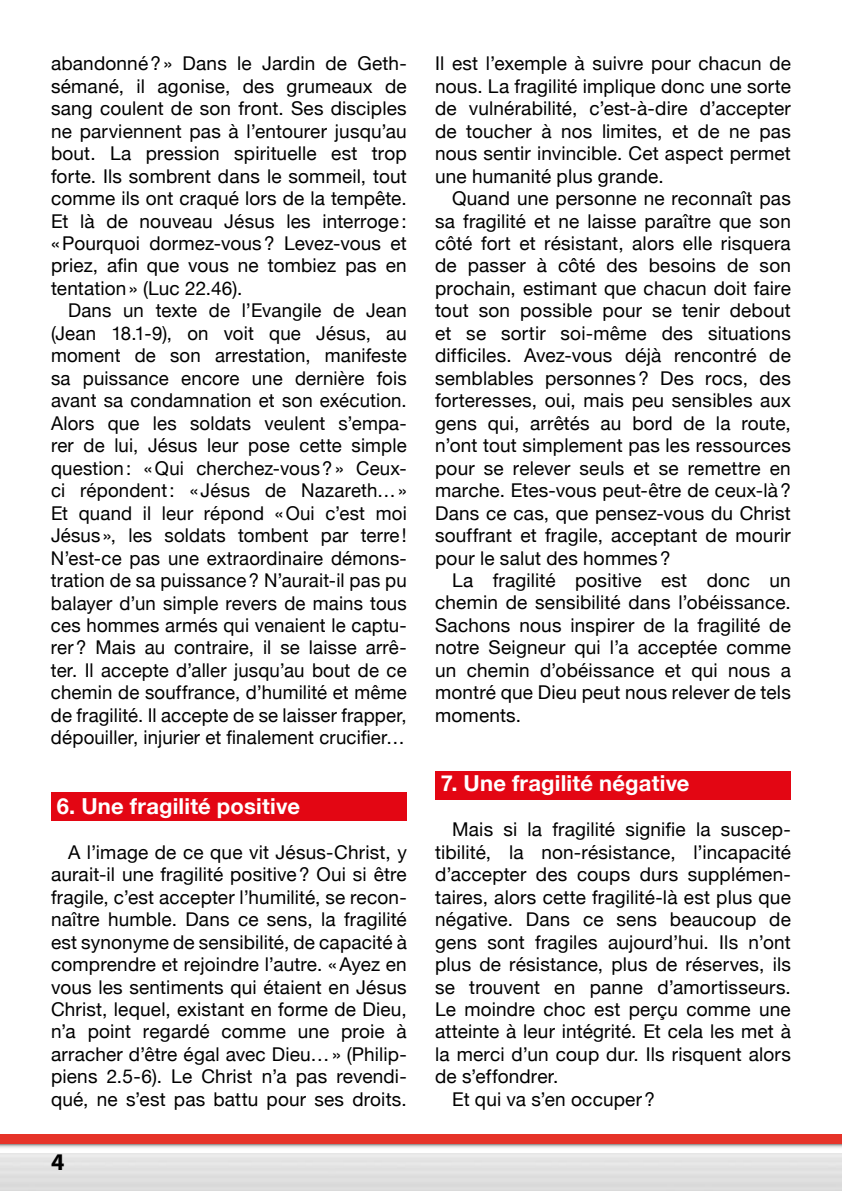
<style>
.page{position:relative;width:842px;height:1191px;background:#fff}
.page>*{position:absolute;margin:0;border:0;box-sizing:border-box;transform-origin:0 0}
.t1{font:700 24px "Myriad";color:#000}
.t2{font:700 22px "Helvetica Neue";letter-spacing:.01em;color:#fff}
.t3{font:19px/22.4px "Helvetica Neue";letter-spacing:.01em;color:#000;text-align:justify}
</style>
<div class="page">
<svg style="left:0;top:1143px;width:842px;height:5px;background:#ceaaa8"></svg>
<div style="left:0;top:1134px;width:842px;height:9px;background:#e63329"></div>
<div style="left:435px;top:771px;width:356px;height:28px;background:#e30613"></div>
<div style="left:51px;top:792px;width:356px;height:29px;background:#e30613"></div>
<p class="t3" style="left:51px;top:52px;width:357px">abandonné?» Dans le Jardin de Geth&shy;sémané, il agonise, des grumeaux de sang coulent de son front. Ses disciples ne parviennent pas à l’entourer jusqu’au bout. La pression spirituelle est trop forte. Ils sombrent dans le sommeil, tout comme ils ont craqué lors de la tempête.<br>Et là de nouveau Jésus les interroge: «Pourquoi dormez-vous? Levez-vous et priez, afin que vous ne tombiez pas en tentation» (Luc 22.46).</p>
<p class="t3" style="left:51px;top:299px;width:357px;text-indent:17px">Dans un texte de l’Evangile de Jean (Jean 18.1-9), on voit que Jésus, au moment de son arrestation, manifeste sa puissance encore une dernière fois avant sa condamnation et son exécution.<br>Alors que les soldats veulent s’empa&shy;rer de lui, Jésus leur pose cette simple question: «Qui cherchez-vous?» Ceux&shy;ci répondent: «Jésus de Nazareth…» Et quand il leur répond «Oui c’est moi Jésus», les soldats tombent par terre!<br>N’est-ce pas une extraordinaire démons&shy;tration de sa puissance? N’aurait-il pas pu balayer d’un simple revers de mains tous ces hommes armés qui venaient le captu&shy;rer? Mais au contraire, il se laisse arrê&shy;ter. Il accepte d’aller jusqu’au bout de ce chemin de souffrance, d’humilité et même de fragilité. Il accepte de se laisser frapper, dépouiller, injurier et finalement crucifier…</p>
<p class="t2" style="left:57px;top:792px;width:245px">6. Une fragilité positive</p>
<p class="t3" style="left:51px;top:840px;width:357px;text-indent:17px">A l’image de ce que vit Jésus-Christ, y aurait-il une fragilité positive? Oui si être fragile, c’est accepter l’humilité, se recon&shy;naître humble. Dans ce sens, la fragilité est synonyme de sensibilité, de capacité à comprendre et rejoindre l’autre. «Ayez en vous les sentiments qui étaient en Jésus Christ, lequel, existant en forme de Dieu, n’a point regardé comme une proie à arracher d’être égal avec Dieu…» (Philip&shy;piens 2.5-6). Le Christ n’a pas revendi&shy;qué, ne s’est pas battu pour ses droits.</p>
<p class="t1" style="left:51px;top:1149px;width:15px">4</p>
<p class="t3" style="left:435px;top:52px;width:357px">Il est l’exemple à suivre pour chacun de nous. La fragilité implique donc une sorte de vulnérabilité, c’est-à-dire d’accepter de toucher à nos limites, et de ne pas nous sentir invincible. Cet aspect permet une humanité plus grande.</p>
<p class="t3" style="left:435px;top:187px;width:357px;text-indent:17px">Quand une personne ne reconnaît pas sa fragilité et ne laisse paraître que son côté fort et résistant, alors elle risquera de passer à côté des besoins de son prochain, estimant que chacun doit faire tout son possible pour se tenir debout et se sortir soi-même des situations difficiles. Avez-vous déjà rencontré de semblables personnes? Des rocs, des forteresses, oui, mais peu sensibles aux gens qui, arrêtés au bord de la route, n’ont tout simplement pas les ressources pour se relever seuls et se remettre en marche. Etes-vous peut-être de ceux-là?<br>Dans ce cas, que pensez-vous du Christ souffrant et fragile, acceptant de mourir pour le salut des hommes?</p>
<p class="t3" style="left:435px;top:569px;width:357px;text-indent:17px">La fragilité positive est donc un chemin de sensibilité dans l’obéissance.<br>Sachons nous inspirer de la fragilité de notre Seigneur qui l’a acceptée comme un chemin d’obéissance et qui nous a montré que Dieu peut nous relever de tels moments.</p>
<p class="t2" style="left:441px;top:770px;width:250px">7. Une fragilité négative</p>
<p class="t3" style="left:452px;top:818px;width:340px">Mais si la fragilité signifie la suscep-</p>
<p class="t3" style="left:435px;top:840px;width:357px">tibilité, la non-résistance, l’incapacité</p>
<p class="t3" style="left:435px;top:863px;width:357px">d’accepter des coups durs supplémen-</p>
<p class="t3" style="left:435px;top:885px;width:357px">taires, alors cette fragilité-là est plus que</p>
<p class="t3" style="left:435px;top:908px;width:357px">négative. Dans ce sens beaucoup de</p>
<p class="t3" style="left:435px;top:930px;width:357px">gens sont fragiles aujourd’hui. Ils n’ont</p>
<p class="t3" style="left:435px;top:953px;width:357px">plus de résistance, plus de réserves, ils</p>
<p class="t3" style="left:435px;top:975px;width:357px">se trouvent en panne d’amortisseurs.</p>
<p class="t3" style="left:435px;top:997px;width:357px">Le moindre choc est perçu comme une</p>
<p class="t3" style="left:435px;top:1020px;width:357px">atteinte à leur intégrité. Et cela les met à</p>
<p class="t3" style="left:435px;top:1042px;width:357px">la merci d’un coup dur. Ils risquent alors</p>
<p class="t3" style="left:435px;top:1065px;width:125px">de s’effondrer.</p>
<p class="t3" style="left:452px;top:1087px;width:204px">Et qui va s’en occuper?</p>
</div>
